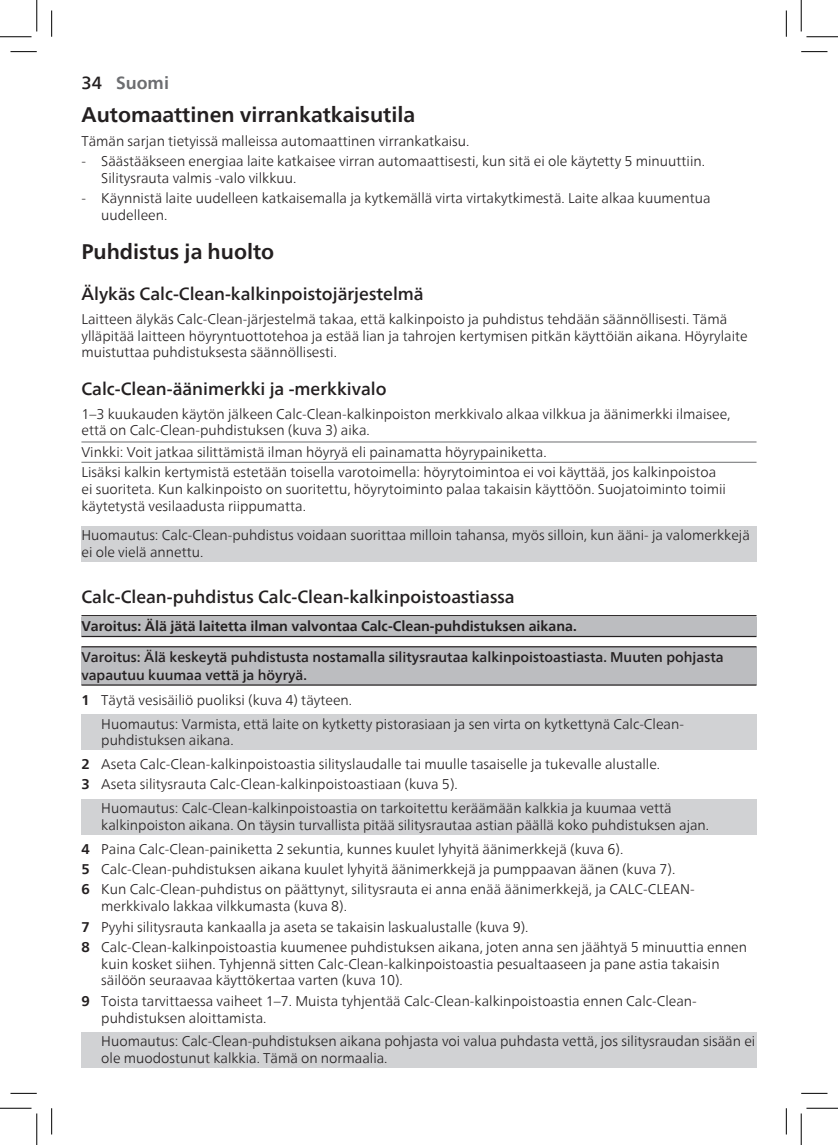
<style>
.page{position:relative;width:838px;height:1145px;background:#fff}
.page>*{position:absolute;margin:0;border:0;box-sizing:border-box;transform-origin:0 0}
.Heading_1{font:700 21px "Neue Frutiger World";color:#231f20}
.Heading_2{font:500 17.5px "Neue Frutiger World";color:#231f20}
.default{font:700 17.5px "Neue Frutiger World";color:#6c6d70}
.Body_Text{font:300 14px/16.8px "Neue Frutiger World";color:#231f20}
.List_Note{font:300 14px/16.8px "Neue Frutiger World";color:#231f20}
.Caution{font:500 14px/18.2px "Neue Frutiger World";color:#231f20}
.Note{font:300 14px/16.8px "Neue Frutiger World";color:#231f20}
.Tip{font:300 14px "Neue Frutiger World";color:#231f20}
.Warning{font:700 14px "Neue Frutiger World";color:#231f20}
.s1{font-weight:500;color:#231f20}
.s2{font-weight:700}
</style>
<div class="page">
<hr style="left:81px;top:442px;width:675px;height:1px;background:#6c6d70">
<hr style="left:81px;top:462px;width:675px;height:1px;background:#6c6d70">
<div style="left:81px;top:526px;width:675px;height:35px;background:#d1d2d4"></div>
<div style="left:81px;top:617px;width:675px;height:19px;background:#bcbdc0"></div>
<hr style="left:81px;top:615px;width:675px;height:1px;background:#231f20">
<hr style="left:81px;top:636px;width:675px;height:1px;background:#231f20">
<div style="left:81px;top:647px;width:675px;height:38px;background:#bcbdc0"></div>
<hr style="left:81px;top:646px;width:675px;height:1px;background:#231f20">
<hr style="left:81px;top:684px;width:675px;height:2px;background:#231f20">
<div style="left:81px;top:714px;width:675px;height:36px;background:#d1d2d4"></div>
<div style="left:81px;top:799px;width:675px;height:36px;background:#d1d2d4"></div>
<div style="left:81px;top:1032px;width:675px;height:36px;background:#d1d2d4"></div>
<svg style="left:10px;top:51px;width:27px;height:1px"></svg>
<svg style="left:801px;top:51px;width:26px;height:1px"></svg>
<svg style="left:10px;top:1093px;width:27px;height:1px"></svg>
<svg style="left:801px;top:1093px;width:26px;height:1px"></svg>
<svg style="left:51px;top:10px;width:1px;height:27px"></svg>
<svg style="left:51px;top:1108px;width:1px;height:26px"></svg>
<svg style="left:786px;top:10px;width:1px;height:27px"></svg>
<svg style="left:786px;top:1108px;width:1px;height:26px"></svg>
<hr style="left:0;top:36px;width:32px;height:1px;background:#000">
<hr style="left:806px;top:36px;width:31px;height:1px;background:#000">
<hr style="left:0;top:1108px;width:32px;height:1px;background:#000">
<hr style="left:806px;top:1108px;width:31px;height:1px;background:#000">
<hr style="left:36px;top:0;width:1px;height:31px;background:#000">
<hr style="left:36px;top:1113px;width:1px;height:32px;background:#000">
<hr style="left:800px;top:0;width:1px;height:31px;background:#000">
<hr style="left:800px;top:1113px;width:1px;height:32px;background:#000">
<p class="default" style="left:81px;top:67px;width:89px"><span class="s1">34</span> Suomi</p>
<p class="Heading_1" style="left:81px;top:97px;width:335px">Automaattinen virrankatkaisutila</p>
<p class="Body_Text" style="left:81px;top:133px;width:389px">Tämän sarjan tietyissä malleissa automaattinen virrankatkaisu.</p>
<p class="Body_Text" style="left:101px;top:153px;width:605px;text-indent:-20px">- Säästääkseen energiaa laite katkaisee virran automaattisesti, kun sitä ei ole käytetty 5 minuuttiin.<br>Silitysrauta valmis -valo vilkkuu.</p>
<p class="Body_Text" style="left:101px;top:190px;width:610px;text-indent:-20px">- Käynnistä laite uudelleen katkaisemalla ja kytkemällä virta virtakytkimestä. Laite alkaa kuumentua uudelleen.</p>
<p class="Heading_1" style="left:81px;top:234px;width:194px">Puhdistus ja huolto</p>
<p class="Heading_2" style="left:81px;top:280px;width:344px">Älykäs Calc-Clean-kalkinpoistojärjestelmä</p>
<p class="Body_Text" style="left:81px;top:311px;width:667px">Laitteen älykäs Calc-Clean-järjestelmä takaa, että kalkinpoisto ja puhdistus tehdään säännöllisesti. Tämä ylläpitää laitteen höyryntuottotehoa ja estää lian ja tahrojen kertymisen pitkän käyttöiän aikana. Höyrylaite muistuttaa puhdistuksesta säännöllisesti.</p>
<p class="Heading_2" style="left:81px;top:374px;width:306px">Calc-Clean-äänimerkki ja -merkkivalo</p>
<p class="Body_Text" style="left:81px;top:405px;width:650px">1–3 kuukauden käytön jälkeen Calc-Clean-kalkinpoiston merkkivalo alkaa vilkkua ja äänimerkki ilmaisee, että on Calc-Clean-puhdistuksen (kuva 3) aika.</p>
<p class="Tip" style="left:81px;top:441px;width:466px">Vinkki: Voit jatkaa silittämistä ilman höyryä eli painamatta höyrypainiketta.</p>
<p class="Body_Text" style="left:81px;top:464px;width:646px">Lisäksi kalkin kertymistä estetään toisella varotoimella: höyrytoimintoa ei voi käyttää, jos kalkinpoistoa ei suoriteta. Kun kalkinpoisto on suoritettu, höyrytoiminto palaa takaisin käyttöön. Suojatoiminto toimii käytetystä vesilaadusta riippumatta.</p>
<p class="Note" style="left:81px;top:527px;width:669px">Huomautus: Calc-Clean-puhdistus voidaan suorittaa milloin tahansa, myös silloin, kun ääni- ja valomerkkejä ei ole vielä annettu.</p>
<p class="Heading_2" style="left:81px;top:583px;width:434px">Calc-Clean-puhdistus Calc-Clean-kalkinpoistoastiassa</p>
<p class="Warning" style="left:81px;top:614px;width:496px">Varoitus: Älä jätä laitetta ilman valvontaa Calc-Clean-puhdistuksen aikana.</p>
<p class="Caution" style="left:81px;top:648px;width:643px">Varoitus: Älä keskeytä puhdistusta nostamalla silitysrautaa kalkinpoistoastiasta. Muuten pohjasta vapautuu kuumaa vettä ja höyryä.</p>
<p class="Body_Text" style="left:81px;top:692px;width:272px"><span class="s2">1</span> Täytä vesisäiliö puoliksi (kuva 4) täyteen.</p>
<p class="List_Note" style="left:101px;top:715px;width:584px">Huomautus: Varmista, että laite on kytketty pistorasiaan ja sen virta on kytkettynä Calc-Clean&shy;puhdistuksen aikana.</p>
<p class="Body_Text" style="left:81px;top:756px;width:580px"><span class="s2">2</span> Aseta Calc-Clean-kalkinpoistoastia silityslaudalle tai muulle tasaiselle ja tukevalle alustalle.</p>
<p class="Body_Text" style="left:81px;top:776px;width:378px"><span class="s2">3</span> Aseta silitysrauta Calc-Clean-kalkinpoistoastiaan (kuva 5).</p>
<p class="List_Note" style="left:101px;top:800px;width:609px">Huomautus: Calc-Clean-kalkinpoistoastia on tarkoitettu keräämään kalkkia ja kuumaa vettä kalkinpoiston aikana. On täysin turvallista pitää silitysrautaa astian päällä koko puhdistuksen ajan.</p>
<p class="Body_Text" style="left:81px;top:841px;width:543px"><span class="s2">4</span> Paina Calc-Clean-painiketta 2 sekuntia, kunnes kuulet lyhyitä äänimerkkejä (kuva 6).</p>
<p class="Body_Text" style="left:81px;top:861px;width:595px"><span class="s2">5</span> Calc-Clean-puhdistuksen aikana kuulet lyhyitä äänimerkkejä ja pumppaavan äänen (kuva 7).</p>
<p class="Body_Text" style="left:101px;top:881px;width:594px;text-indent:-20px"><span class="s2">6</span> Kun Calc-Clean-puhdistus on päättynyt, silitysrauta ei anna enää äänimerkkejä, ja CALC-CLEAN&shy;merkkivalo lakkaa vilkkumasta (kuva 8).</p>
<p class="Body_Text" style="left:81px;top:918px;width:448px"><span class="s2">7</span> Pyyhi silitysrauta kankaalla ja aseta se takaisin laskualustalle (kuva 9).</p>
<p class="Body_Text" style="left:101px;top:939px;width:647px;text-indent:-20px"><span class="s2">8</span> Calc-Clean-kalkinpoistoastia kuumenee puhdistuksen aikana, joten anna sen jäähtyä 5 minuuttia ennen kuin kosket siihen. Tyhjennä sitten Calc-Clean-kalkinpoistoastia pesualtaaseen ja pane astia takaisin säilöön seuraavaa käyttökertaa varten (kuva 10).</p>
<p class="Body_Text" style="left:101px;top:993px;width:597px;text-indent:-20px"><span class="s2">9</span> Toista tarvittaessa vaiheet 1–7. Muista tyhjentää Calc-Clean-kalkinpoistoastia ennen Calc-Clean&shy;puhdistuksen aloittamista.</p>
<p class="List_Note" style="left:101px;top:1033px;width:655px">Huomautus: Calc-Clean-puhdistuksen aikana pohjasta voi valua puhdasta vettä, jos silitysraudan sisään ei ole muodostunut kalkkia. Tämä on normaalia.</p>
</div>
